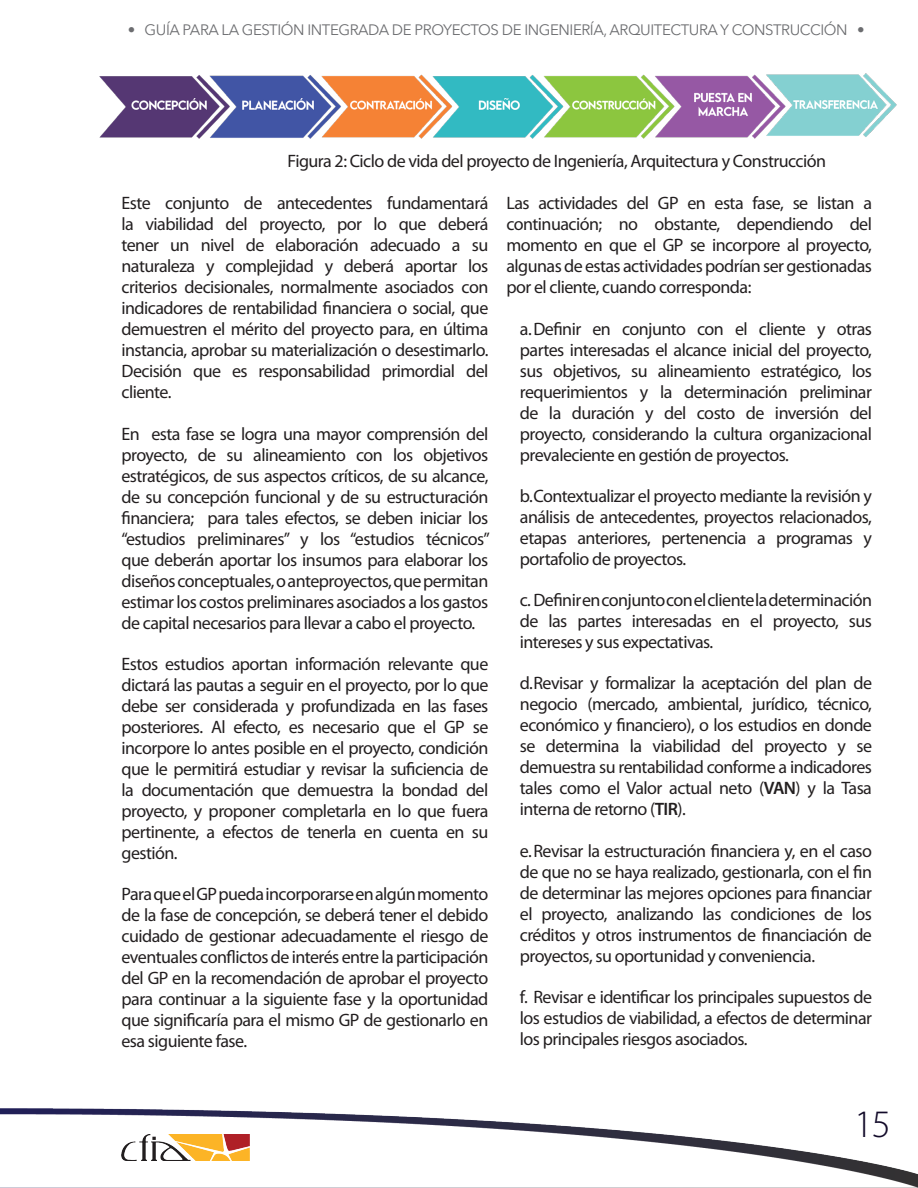
<style>
.page{position:relative;width:918px;height:1188px;background:#fff}
.page>*{position:absolute;margin:0;border:0;box-sizing:border-box;transform-origin:0 0}
.t1{font:300 39px "Myriad Pro";color:#130b2a}
.Texto{font:18px/21px "Myriad Pro";letter-spacing:-.03em;color:#231f20;text-align:justify}
.t2{font:15px "Avenir Next LT Pro";letter-spacing:-.03em;color:#6c6d70}
.s1{font-weight:600}
</style>
<div class="page">
<img style="left:0;top:1108px;width:918px;height:80px">
<img style="left:122px;top:1135px;width:128px;height:26px">
<img style="left:99px;top:73px;width:798px;height:66px">
<p class="t2" style="left:128px;top:21px;width:738px">• GUÍA PARA LA GESTIÓN INTEGRADA DE PROYECTOS DE INGENIERÍA, ARQUITECTURA Y CONSTRUCCIÓN •</p>
<p class="Texto" style="left:288px;top:151px;width:540px">Figura 2: Ciclo de vida del proyecto de Ingeniería, Arquitectura y Construcción</p>
<p class="Texto" style="left:122px;top:192px;width:368px">Este conjunto de antecedentes fundamentará la viabilidad del proyecto, por lo que deberá tener un nivel de elaboración adecuado a su naturaleza y complejidad y deberá aportar los criterios decisionales, normalmente asociados con indicadores de rentabilidad financiera o social, que demuestren el mérito del proyecto para, en última instancia, aprobar su materialización o desestimarlo.<br>Decisión que es responsabilidad primordial del cliente.</p>
<p class="Texto" style="left:122px;top:423px;width:370px">En esta fase se logra una mayor comprensión del proyecto, de su alineamiento con los objetivos estratégicos, de sus aspectos críticos, de su alcance, de su concepción funcional y de su estructuración financiera; para tales efectos, se deben iniciar los “estudios preliminares” y los “estudios técnicos” que deberán aportar los insumos para elaborar los diseños conceptuales, o anteproyectos, que permitan estimar los costos preliminares asociados a los gastos de capital necesarios para llevar a cabo el proyecto.</p>
<p class="Texto" style="left:122px;top:653px;width:368px">Estos estudios aportan información relevante que dictará las pautas a seguir en el proyecto, por lo que debe ser considerada y profundizada en las fases posteriores. Al efecto, es necesario que el GP se incorpore lo antes posible en el proyecto, condición que le permitirá estudiar y revisar la suficiencia de la documentación que demuestra la bondad del proyecto, y proponer completarla en lo que fuera pertinente, a efectos de tenerla en cuenta en su gestión.</p>
<p class="Texto" style="left:122px;top:883px;width:368px">Para que el GP pueda incorporarse en algún momento de la fase de concepción, se deberá tener el debido cuidado de gestionar adecuadamente el riesgo de eventuales conflictos de interés entre la participación del GP en la recomendación de aprobar el proyecto para continuar a la siguiente fase y la oportunidad que significaría para el mismo GP de gestionarlo en esa siguiente fase.</p>
<p class="Texto" style="left:506px;top:192px;width:367px">Las actividades del GP en esta fase, se listan a continuación; no obstante, dependiendo del momento en que el GP se incorpore al proyecto, algunas de estas actividades podrían ser gestionadas por el cliente, cuando corresponda:</p>
<p class="Texto" style="left:520px;top:318px;width:354px">a.Definir en conjunto con el cliente y otras partes interesadas el alcance inicial del proyecto, sus objetivos, su alineamiento estratégico, los requerimientos y la determinación preliminar de la duración y del costo de inversión del proyecto, considerando la cultura organizacional prevaleciente en gestión de proyectos.</p>
<p class="Texto" style="left:520px;top:485px;width:354px">b.Contextualizar el proyecto mediante la revisión y análisis de antecedentes, proyectos relacionados, etapas anteriores, pertenencia a programas y portafolio de proyectos.</p>
<p class="Texto" style="left:520px;top:589px;width:354px">c. Definir en conjunto con el cliente la determinación de las partes interesadas en el proyecto, sus intereses y sus expectativas.</p>
<p class="Texto" style="left:520px;top:672px;width:354px">d.Revisar y formalizar la aceptación del plan de negocio (mercado, ambiental, jurídico, técnico, económico y financiero), o los estudios en donde se determina la viabilidad del proyecto y se demuestra su rentabilidad conforme a indicadores tales como el Valor actual neto (<span class="s1">VAN</span>) y la Tasa interna de retorno (<span class="s1">TIR</span>).</p>
<p class="Texto" style="left:520px;top:840px;width:354px">e.Revisar la estructuración financiera y, en el caso de que no se haya realizado, gestionarla, con el fin de determinar las mejores opciones para financiar el proyecto, analizando las condiciones de los créditos y otros instrumentos de financiación de proyectos, su oportunidad y conveniencia.</p>
<p class="Texto" style="left:520px;top:986px;width:354px">f. Revisar e identificar los principales supuestos de los estudios de viabilidad, a efectos de determinar los principales riesgos asociados.</p>
<h1 class="t1" style="left:854px;top:1103px;width:38px">15</h1>
</div>
